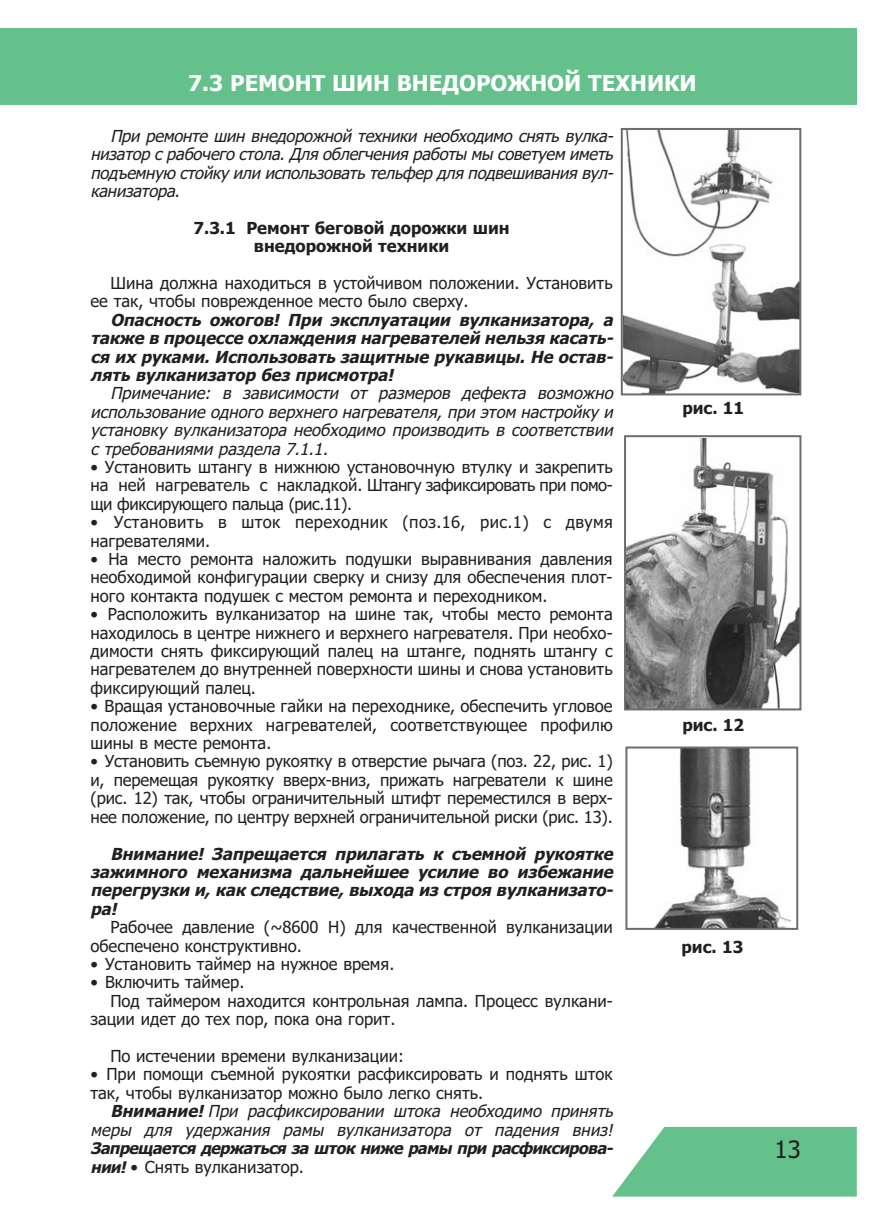
<style>
.page{position:relative;width:885px;height:1225px;background:#fff}
.page>*{position:absolute;margin:0;border:0;box-sizing:border-box;transform-origin:0 0}
.t1{font:24px "Tahoma";color:#231f20}
.t2{font:700 22px "Tahoma";color:#fff}
.t3{font:16.6px/18.4px "Tahoma";color:#231f20;text-align:justify}
.t4{font:italic 16.6px/18.4px "Tahoma";letter-spacing:-.01em;color:#231f20;text-align:justify}
.t5{font:italic 700 16.6px/18.4px "Tahoma";color:#231f20;text-align:justify}
.t6{font:700 16.6px/18.4px "Tahoma";color:#231f20;text-align:center}
.t7{font:16.6px/18.4px "Tahoma";letter-spacing:.02em;color:#231f20}
.t8{font:italic 700 16px "Tahoma";color:#231f20}
.s1{font-weight:700}
.s2{font-weight:700;font-style:italic;font-size:16px}
</style>
<div class="page">
<svg style="left:612px;top:1126px;width:244px;height:70px;background:#78c899"></svg>
<div style="left:0;top:28px;width:856px;height:77px;background:#65c18b"></div>
<img style="left:623px;top:131px;width:175px;height:261px">
<div style="left:620px;top:128px;width:181px;height:267px;border:2px solid #6c6d70"></div>
<img style="left:627px;top:438px;width:171px;height:269px">
<div style="left:624px;top:435px;width:177px;height:275px;border:2px solid #6c6d70"></div>
<img style="left:654px;top:749px;width:136px;height:178px">
<div style="left:625px;top:746px;width:173px;height:184px;border:2px solid #6c6d70"></div>
<h2 class="t2" style="left:188px;top:70px;width:510px">7.3 РЕМОНТ ШИН ВНЕДОРОЖНОЙ ТЕХНИКИ</h2>
<p class="t4" style="left:90px;top:127px;width:528px;text-indent:20px">При ремонте шин внедорожной техники необходимо снять вулка&shy;низатор срабочего стола.Дляоблегченияработы мы советуем иметь подъемную стойку или использоватьтельфер дляподвешиваниявул&shy;канизатора.</p>
<p class="t6" style="left:193px;top:219px;width:317px">7.3.1 Ремонт беговой дорожки шин внедорожной техники</p>
<p class="t3" style="left:90px;top:274px;width:523px;text-indent:20px">Шина должна находиться в устойчивом положении. Установить ее так, чтобы поврежденное место было сверху.</p>
<p class="t5" style="left:90px;top:311px;width:528px;text-indent:20px">Опасность ожогов! При эксплуатации вулканизатора, а также в процессе охлаждения нагревателей нельзя касать&shy;ся их руками.Использовать защитные рукавицы.Не остав&shy;лять вулканизатор без присмотра!</p>
<p class="t4" style="left:90px;top:384px;width:528px;text-indent:20px">Примечание: в зависимости от размеров дефекта возможно использование одного верхнего нагревателя,при этом настройку и установку вулканизатора необходимо производить в соответствии с требованиями раздела 7.1.1.</p>
<p class="t3" style="left:90px;top:458px;width:523px">• Установить штангу в нижнюю установочную втулку и закрепить на ней нагреватель с накладкой. Штангу зафиксировать при помо&shy;щи фиксирующего пальца (рис.11).</p>
<p class="t7" style="left:90px;top:513px;width:523px">• Установить в шток переходник (поз.16, рис.1) с двумя нагревателями.</p>
<p class="t3" style="left:90px;top:550px;width:523px">• На место ремонта наложить подушки выравнивания давления необходимой конфигурации сверку и снизу для обеспечения плот&shy;ного контакта подушек с местом ремонта и переходником.</p>
<p class="t3" style="left:90px;top:605px;width:523px">• Расположить вулканизатор на шине так, чтобы место ремонта находилось в центре нижнего и верхнего нагревателя. При необхо&shy;димости снять фиксирующий палец на штанге, поднять штангу с нагревателем до внутренней поверхности шины и снова установить фиксирующий палец.</p>
<p class="t3" style="left:90px;top:697px;width:523px">• Вращая установочные гайки на переходнике, обеспечить угловое положение верхних нагревателей, соответствующее профилю шины в месте ремонта.</p>
<p class="t3" style="left:90px;top:752px;width:524px">• Установить съемную рукоятку в отверстие рычага (поз. 22, рис. 1) и, перемещая рукоятку вверх-вниз, прижать нагреватели к шине (рис. 12) так, чтобы ограничительный штифт переместился в верх&shy;нее положение, по центру верхней ограничительной риски (рис. 13).</p>
<p class="t5" style="left:90px;top:844px;width:528px;text-indent:20px">Внимание! Запрещается прилагать к съемной рукоятке зажимного механизма дальнейшее усилие во избежание перегрузки и, как следствие, выхода из строя вулканизато&shy;ра!</p>
<p class="t3" style="left:90px;top:918px;width:523px;text-indent:20px">Рабочее давление (~8600 Н) для качественной вулканизации обеспечено конструктивно.</p>
<p class="t3" style="left:90px;top:955px;width:305px">• Установить таймер на нужное время.</p>
<p class="t3" style="left:90px;top:973px;width:155px">• Включить таймер.</p>
<p class="t3" style="left:110px;top:992px;width:504px">Под таймером находится контрольная лампа. Процесс вулкани-</p>
<p class="t3" style="left:90px;top:1010px;width:306px">зации идет до тех пор, пока она горит.</p>
<p class="t3" style="left:110px;top:1047px;width:295px">По истечении времени вулканизации:</p>
<p class="t3" style="left:90px;top:1065px;width:523px">• При помощи съемной рукоятки расфиксировать и поднять шток так, чтобы вулканизатор можно было легко снять.</p>
<p class="t4" style="left:90px;top:1102px;width:528px;text-align:right"><span class="s1">Внимание!</span> При расфиксировании штока необходимо принять меры для удержания рамы вулканизатора от падения вниз!</p>
<p class="t8" style="left:90px;top:1139px;width:528px">Запрещается держаться за шток нижерамы при расфиксирова-</p>
<p class="t3" style="left:90px;top:1157px;width:215px"><span class="s2">нии!</span>• Снять вулканизатор.</p>
<p class="t6" style="left:682px;top:399px;width:63px">рис. 11</p>
<p class="t6" style="left:682px;top:715px;width:63px">рис. 12</p>
<p class="t6" style="left:681px;top:938px;width:63px">рис. 13</p>
<h1 class="t1" style="left:774px;top:1135px;width:28px">13</h1>
</div>
